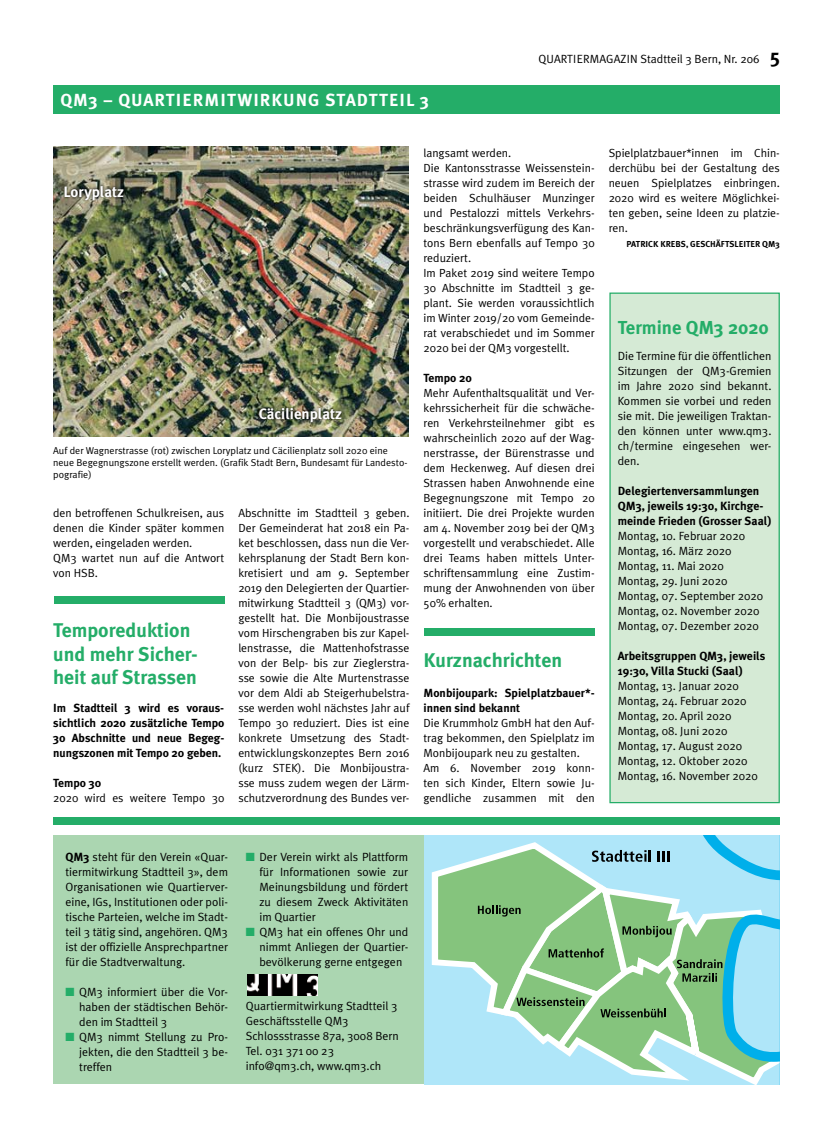
<style>
.page{position:relative;width:833px;height:1134px;background:#fff}
.page>*{position:absolute;margin:0;border:0;box-sizing:border-box;transform-origin:0 0}
.t1{font:700 19.75px/23.8px "Meta Plus";color:#24ad68}
.t2{font:700 18.75px "Meta Plus";color:#24ad68}
.t3{font:700 17.5px "Meta Plus";letter-spacing:.185em;color:#fff}
.t4{font:700 15px "Meta Plus";color:#fff}
.t5{font:11.88px/15px "Meta Plus Normal";color:#000;text-align:justify}
.t6{font:700 11.88px/15px "Meta Plus";color:#000}
.t7{font:11.75px/15px "Meta Plus Normal";color:#000}
.t8{font:700 11.75px/15px "Meta Plus";color:#000;text-align:justify}
.t9{font:10px/12px "Meta Plus Normal";color:#000}
.t10{font:700 8.62px "Meta Plus";letter-spacing:.065em;color:#000}
.s1{font-family:"Meta Plus";font-weight:700;font-size:20px}
.s2{font-family:"Meta Plus";font-weight:700}
.s3{color:#24ad68}
</style>
<div class="page">
<div style="left:53px;top:85px;width:727px;height:28px;background:#24ad68"></div>
<svg style="left:424px;top:836px;width:355px;height:248px;background:#9dd4c1"></svg>
<div style="left:53px;top:818px;width:726px;height:7px;background:#24ad68"></div>
<div style="left:53px;top:835px;width:371px;height:249px;background:#abd6b1"></div>
<img style="left:247px;top:975px;width:70px;height:20px">
<div style="left:54px;top:597px;width:171px;height:7px;background:#24ad68"></div>
<div style="left:424px;top:629px;width:170px;height:7px;background:#24ad68"></div>
<div style="left:610px;top:293px;width:169px;height:510px;background:#d5ead5"></div>
<div style="left:609px;top:292px;width:171px;height:511px;border:1px solid #24ad68"></div>
<img style="left:53px;top:146px;width:356px;height:290px">
<svg style="left:62px;top:183px;width:65px;height:20px"></svg>
<svg style="left:256px;top:405px;width:89px;height:20px;background:#565b43"></svg>
<h3 class="t3" style="left:60px;top:90px;width:370px">qm3 – QuartierMitwirkung Stadtteil 3</h3>
<p class="t5" style="left:538px;top:51px;width:243px">Quarti ermagazin Stadtteil 3 Bern, Nr. 206 <span class="s1">5</span></p>
<p class="t4" style="left:64px;top:183px;width:62px">Loryplatz</p>
<p class="t4" style="left:259px;top:405px;width:85px">Cäcilienplatz</p>
<p class="t9" style="left:53px;top:444px;width:356px">Auf der Wagnerstrasse (rot) zwischen Loryplatz und Cäcilienplatz soll 2020 eine neue Begegnungszone erstellt werden. (Grafik Stadt Bern, Bundesamt für Landesto&shy;pografie)</p>
<p class="t7" style="left:53px;top:505px;width:173px">den betroffenen Schulkreisen, aus denen die Kinder später kommen werden, eingeladen werden.<br>QM3 wartet nun auf die Antwort von HSB.</p>
<h1 class="t1" style="left:53px;top:618px;width:146px">Temporeduktion und mehr Sicher&shy;heit auf Strassen</h1>
<p class="t8" style="left:53px;top:700px;width:173px">I m Stadtteil 3 wird es voraus&shy;sichtlich 2020 zusätzliche Tempo 30 Abschnitte und neue Begeg&shy;nungszonen mit Tempo 20 geben.</p>
<p class="t8" style="left:53px;top:775px;width:50px">Tempo 30</p>
<p class="t7" style="left:53px;top:790px;width:173px">2020 wird es weitere Tempo 30</p>
<p class="t7" style="left:238px;top:505px;width:173px;text-align:justify">Abschnitte im Stadtteil 3 geben.<br>Der Gemeinderat hat 2018 ein Pa&shy;ket beschlossen, dass nun die Ver&shy;kehrsplanung der Stadt Bern kon&shy;kretisiert und am 9. September 2019 den Delegierten der Quartier&shy;mitwirkung Stadtteil 3 (QM3) vor&shy;gestellt hat. Die Monbijoustrasse vom Hirschengraben bis zur Kapel&shy;lenstrasse, die Mattenhofstrasse von der Belp- bis zur Zieglerstra&shy;sse sowie die Alte Murtenstrasse vor dem Aldi ab Steigerhubelstra&shy;sse werden wohl nächstes Jahr auf Tempo 30 reduziert. Dies ist eine konkrete Umsetzung des Stadt&shy;entwicklungskonzeptes Bern 2016 (kurz STE K). Die Monbijoustra&shy;sse muss zudem wegen der Lärm&shy;schutzverordnung des Bundes ver-</p>
<p class="t7" style="left:423px;top:145px;width:173px">langsamt werden.<br>Die Kantonsstrasse Weissenstein&shy;strasse wird zudem im Bereich der beiden Schulhäuser Munzinger und Pestalozzi mittels Verkehrs&shy;beschränkungsverfügung des Kan&shy;tons Bern ebenfalls auf Tempo 30 reduziert.<br>Im Paket 2019 sind weitere Tempo<br>30 Abschnitte im Stadtteil 3 ge&shy;plant. Sie werden voraussichtlich im Winter 2019/20 vom Gemeinde&shy;rat verabschiedet und im Sommer<br>2020 bei der QM3 vorgestellt.</p>
<p class="t8" style="left:423px;top:370px;width:50px">Tempo 20</p>
<p class="t7" style="left:423px;top:385px;width:173px;text-align:justify">Mehr Aufenthaltsqualität und Ver&shy;kehrssicherheit für die schwäche&shy;ren Verkehrsteilnehmer gibt es wahrscheinlich 2020 auf der Wag&shy;nerstrasse, der Bürenstrasse und dem Heckenweg. Auf diesen drei Strassen haben Anwohnende eine Begegnungszone mit Tempo 20 initiiert. Die drei Projekte wurden am 4. November 2019 bei der QM3 vorgestellt und verabschiedet. Alle drei Teams haben mittels Unter&shy;schriftensammlung eine Zustim&shy;mung der Anwohnenden von über 50% erhalten.</p>
<h1 class="t1" style="left:423px;top:648px;width:140px">Kurznachrichten</h1>
<p class="t8" style="left:423px;top:685px;width:173px">Monbijoupark: Spielplatzbauer*- innen sind bekannt</p>
<p class="t7" style="left:423px;top:715px;width:173px">Die Krummholz GmbH hat den Auf&shy;trag bekommen, den Spielplatz im<br>Monbijoupark neu zu gestalten.<br>Am 6. November 2019 konn&shy;ten sich Kinder, Eltern sowie Ju&shy;gendliche zusammen mit den</p>
<p class="t7" style="left:608px;top:145px;width:173px;text-align:justify">Spielplatzbauer*innen im Chin&shy;derchübu bei der Gestaltung des neuen Spielplatzes einbringen.<br>2020 wird es weitere Möglichkei&shy;ten geben, seine Ideen zu platzie&shy;ren.</p>
<p class="t10" style="left:626px;top:239px;width:155px">Patrick Krebs, Geschäftsleiter QM3</p>
<h2 class="t2" style="left:618px;top:317px;width:153px">Termine QM3 2020</h2>
<p class="t5" style="left:618px;top:348px;width:155px">Die Termine für die öffentlichen Sitzungen der QM3-Gremien im Jahre 2020 sind bekannt.<br>Kommen sie vorbei und reden sie mit. Die jeweiligen Traktan&shy;den können unter www.qm3. ch/termine eingesehen wer&shy;den.</p>
<p class="t6" style="left:618px;top:483px;width:155px">Delegiertenversammlungen<br>QM3, jeweils 19:30, Kirchge&shy;meinde Frieden (Grosser Saal)</p>
<p class="t5" style="left:618px;top:528px;width:147px;text-align:left">Montag, 10. Februar 2020<br>Montag, 16. März 2020<br>Montag, 11. Mai 2020<br>Montag, 29. Juni 2020<br>Montag, 07. September 2020<br>Montag, 02. November 2020<br>Montag, 07. Dezember 2020</p>
<p class="t6" style="left:618px;top:648px;width:149px">Arbeitsgruppen QM3, jeweils<br>19:30, Villa Stucki (Saal)</p>
<p class="t5" style="left:618px;top:678px;width:142px;text-align:left">Montag, 13. Januar 2020<br>Montag, 24. Februar 2020<br>Montag, 20. April 2020<br>Montag, 08. Juni 2020<br>Montag, 17. August 2020<br>Montag, 12. Oktober 2020<br>Montag, 16. November 2020</p>
<p class="t5" style="left:65px;top:849px;width:164px"><span class="s2">QM3</span> steht für den Verein «Quar&shy;tiermitwirkung Stadtteil 3», dem Organisationen wie Quartierver&shy;eine, IGs, Institutionen oder poli&shy;tische Parteien, welche im Stadt&shy;teil 3 tätig sind, angehören. QM3 ist der offizielle Ansprechpartner für die Stadtverwaltung.</p>
<p class="t5" style="left:79px;top:984px;width:150px;text-indent:-14px"><span class="s3">■</span> QM3 informiert über die Vor&shy;haben der städtischen Behör&shy;den im Stadtteil 3</p>
<p class="t5" style="left:79px;top:1029px;width:150px;text-indent:-14px"><span class="s3">■</span> QM3 nimmt Stellung zu Pro&shy;jekten, die den Stadtteil 3 be&shy;treffen</p>
<p class="t5" style="left:259px;top:849px;width:150px;text-indent:-14px"><span class="s3">■</span> Der Verein wirkt als Plattform für Informationen sowie zur Meinungsbildung und fördert zu diesem Zweck Aktivitäten im Quartier</p>
<p class="t5" style="left:259px;top:924px;width:150px;text-indent:-14px"><span class="s3">■</span> QM3 hat ein offenes Ohr und nimmt Anliegen der Quartier&shy;bevölkerung gerne entgegen</p>
<p class="t5" style="left:246px;top:998px;width:154px;text-align:left">Quartiermitwirkung Stadtteil 3<br>Geschäftsstelle QM3<br>Schlossstrasse 87a, 3008 Bern<br>Tel. 031 371 00 23 info@qm3.ch, www.qm3.ch</p>
</div>
